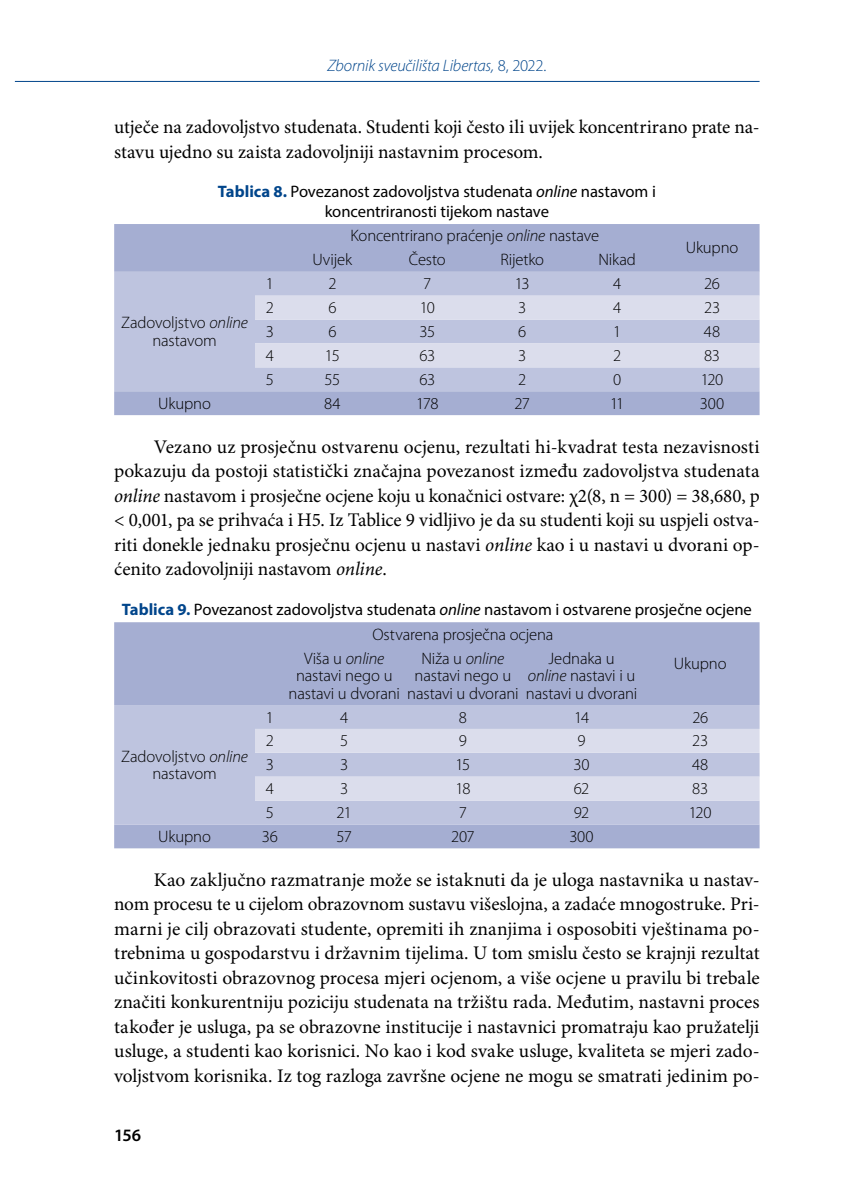
<style>
.page{position:relative;width:844px;height:1191px;background:#fff}
.page>*{position:absolute;margin:0;border:0;box-sizing:border-box;transform-origin:0 0}
.t1{font:19.25px/24.5px "Minion Diamant";letter-spacing:-.01em;color:#000;text-align:justify}
.t2{font:600 17.5px "Myriad Pro";color:#000}
.t3{font:300 16.62px/17.5px "Myriad Pro";letter-spacing:-.01em;color:#000;text-align:center}
.t4{font:16.62px/19.2px "Myriad Pro";letter-spacing:-.005em;color:#000;text-align:center}
.t5{font:italic 300 16.62px "Myriad Pro";letter-spacing:-.01em;color:#00458b}
.t6{font:italic 300 16.62px "Myriad Pro";letter-spacing:-.01em;color:#000}
.s1{font-style:normal}
.s2{font-weight:700;color:#00458b}
.s3{font-style:italic}
.s4{font-weight:300}
</style>
<div class="page">
<hr style="left:15px;top:81px;width:744px;height:1px;background:#00458b">
<div style="left:114px;top:224px;width:645px;height:191px;background:#a5aed2"></div>
<div style="left:114px;top:272px;width:645px;height:119px;background:#bec4df"></div>
<svg style="left:255px;top:296px;width:504px;height:71px;background:#d1d4e7"></svg>
<div style="left:114px;top:622px;width:645px;height:226px;background:#a5aed2"></div>
<div style="left:114px;top:705px;width:645px;height:119px;background:#bec4df"></div>
<svg style="left:255px;top:729px;width:504px;height:71px;background:#d1d4e7"></svg>
<p class="t5" style="left:327px;top:57px;width:220px">Zbornik sveučilišta Libertas, <span class="s1">8, 2022.</span></p>
<p class="t1" style="left:114px;top:115px;width:646px">utječe na zadovoljstvo studenata. Studenti koji često ili uvijek koncentrirano prate na&shy;stavu ujedno su zaista zadovoljniji nastavnim procesom.</p>
<p class="t4" style="left:218px;top:182px;width:439px"><span class="s2">Tablica 8.</span> Povezanost zadovoljstva studenata <span class="s3">online</span> nastavom i koncentriranosti tijekom nastave</p>
<p class="t3" style="left:350px;top:227px;width:250px">Koncentrirano praćenje <span class="s3">online</span> nastave</p>
<p class="t3" style="left:685px;top:239px;width:54px">Ukupno</p>
<p class="t3" style="left:312px;top:251px;width:41px">Uvijek</p>
<p class="t3" style="left:409px;top:251px;width:38px">Često</p>
<p class="t3" style="left:500px;top:251px;width:45px">Rijetko</p>
<p class="t3" style="left:598px;top:251px;width:39px">Nikad</p>
<p class="t3" style="left:121px;top:314px;width:128px">Zadovoljstvo <span class="s3">online </span>nastavom</p>
<p class="t3" style="left:266px;top:275px;width:10px">1</p>
<p class="t3" style="left:328px;top:275px;width:10px">2</p>
<p class="t3" style="left:423px;top:275px;width:10px">7</p>
<p class="t3" style="left:514px;top:275px;width:16px">13</p>
<p class="t3" style="left:613px;top:275px;width:10px">4</p>
<p class="t3" style="left:704px;top:275px;width:17px">26</p>
<p class="t3" style="left:266px;top:299px;width:10px">2</p>
<p class="t3" style="left:328px;top:299px;width:10px">6</p>
<p class="t3" style="left:419px;top:299px;width:17px">10</p>
<p class="t3" style="left:518px;top:299px;width:10px">3</p>
<p class="t3" style="left:613px;top:299px;width:10px">4</p>
<p class="t3" style="left:704px;top:299px;width:18px">23</p>
<p class="t3" style="left:266px;top:323px;width:10px">3</p>
<p class="t3" style="left:328px;top:323px;width:10px">6</p>
<p class="t3" style="left:419px;top:323px;width:17px">35</p>
<p class="t3" style="left:518px;top:323px;width:10px">6</p>
<p class="t3" style="left:613px;top:323px;width:10px">1</p>
<p class="t3" style="left:703px;top:323px;width:18px">48</p>
<p class="t3" style="left:266px;top:347px;width:10px">4</p>
<p class="t3" style="left:325px;top:347px;width:16px">15</p>
<p class="t3" style="left:419px;top:347px;width:17px">63</p>
<p class="t3" style="left:518px;top:347px;width:10px">3</p>
<p class="t3" style="left:613px;top:347px;width:10px">2</p>
<p class="t3" style="left:704px;top:347px;width:17px">83</p>
<p class="t3" style="left:266px;top:371px;width:10px">5</p>
<p class="t3" style="left:324px;top:371px;width:17px">55</p>
<p class="t3" style="left:419px;top:371px;width:17px">63</p>
<p class="t3" style="left:518px;top:371px;width:10px">2</p>
<p class="t3" style="left:613px;top:371px;width:10px">0</p>
<p class="t3" style="left:700px;top:371px;width:24px">120</p>
<p class="t3" style="left:158px;top:395px;width:54px">Ukupno</p>
<p class="t3" style="left:324px;top:395px;width:18px">84</p>
<p class="t3" style="left:416px;top:395px;width:24px">178</p>
<p class="t3" style="left:514px;top:395px;width:17px">27</p>
<p class="t3" style="left:610px;top:395px;width:16px">11</p>
<p class="t3" style="left:699px;top:395px;width:26px">300</p>
<p class="t1" style="left:114px;top:434px;width:646px;text-indent:40px">Vezano uz prosječnu ostvarenu ocjenu, rezultati hi-kvadrat testa nezavisnosti pokazuju da postoji statistički značajna povezanost između zadovoljstva studenata <span class="s3">online</span> nastavom i prosječne ocjene koju u konačnici ostvare: χ2(8, n = 300) = 38,680, p &lt; 0,001, pa se prihvaća i H5. Iz Tablice 9 vidljivo je da su studenti koji su uspjeli ostva&shy;riti donekle jednaku prosječnu ocjenu u nastavi <span class="s3">online</span> kao i u nastavi u dvorani op&shy;ćenito zadovoljniji nastavom <span class="s3">online</span>.</p>
<p class="t4" style="left:372px;top:596px;width:381px;line-height:25px;text-align:left;text-indent:-250px"><span class="s2">Tablica 9.</span> Povezanost zadovoljstva studenata <span class="s3">online</span> nastavom i ostvarene prosječne ocjene<br><span class="s4">Ostvarena prosječna ocjena</span></p>
<p class="t3" style="left:673px;top:655px;width:54px">Ukupno</p>
<p class="t6" style="left:304px;top:649px;width:82px"><span class="s1">Viša u</span> online</p>
<p class="t3" style="left:296px;top:667px;width:98px">nastavi nego u</p>
<p class="t3" style="left:288px;top:684px;width:350px">nastavi u dvorani nastavi u dvorani nastavi u dvorani</p>
<p class="t3" style="left:414px;top:649px;width:98px">Niža u <span class="s3">online </span>nastavi nego u</p>
<p class="t3" style="left:527px;top:649px;width:109px">Jednaka u <span class="s3">online</span> nastavi i u</p>
<p class="t3" style="left:121px;top:747px;width:128px">Zadovoljstvo <span class="s3">online </span>nastavom</p>
<p class="t3" style="left:266px;top:708px;width:10px">1</p>
<p class="t3" style="left:340px;top:708px;width:10px">4</p>
<p class="t3" style="left:459px;top:708px;width:10px">8</p>
<p class="t3" style="left:574px;top:708px;width:17px">14</p>
<p class="t3" style="left:692px;top:708px;width:17px">26</p>
<p class="t3" style="left:266px;top:732px;width:10px">2</p>
<p class="t3" style="left:340px;top:732px;width:10px">5</p>
<p class="t3" style="left:458px;top:732px;width:10px">9</p>
<p class="t3" style="left:577px;top:732px;width:10px">9</p>
<p class="t3" style="left:692px;top:732px;width:18px">23</p>
<p class="t3" style="left:266px;top:756px;width:10px">3</p>
<p class="t3" style="left:340px;top:756px;width:10px">3</p>
<p class="t3" style="left:455px;top:756px;width:16px">15</p>
<p class="t3" style="left:573px;top:756px;width:17px">30</p>
<p class="t3" style="left:691px;top:756px;width:18px">48</p>
<p class="t3" style="left:266px;top:780px;width:10px">4</p>
<p class="t3" style="left:340px;top:780px;width:10px">3</p>
<p class="t3" style="left:455px;top:780px;width:17px">18</p>
<p class="t3" style="left:573px;top:780px;width:17px">62</p>
<p class="t3" style="left:692px;top:780px;width:17px">83</p>
<p class="t3" style="left:266px;top:804px;width:10px">5</p>
<p class="t3" style="left:336px;top:804px;width:17px">21</p>
<p class="t3" style="left:458px;top:804px;width:10px">7</p>
<p class="t3" style="left:573px;top:804px;width:17px">92</p>
<p class="t3" style="left:688px;top:804px;width:24px">120</p>
<p class="t3" style="left:158px;top:828px;width:54px">Ukupno</p>
<p class="t3" style="left:262px;top:828px;width:17px">36</p>
<p class="t3" style="left:336px;top:828px;width:17px">57</p>
<p class="t3" style="left:451px;top:828px;width:25px">207</p>
<p class="t3" style="left:569px;top:828px;width:26px">300</p>
<p class="t1" style="left:114px;top:867px;width:647px;text-indent:40px">Kao zaključno razmatranje može se istaknuti da je uloga nastavnika u nastav&shy;nom procesu te u cijelom obrazovnom sustavu višeslojna, a zadaće mnogostruke. Pri&shy;marni je cilj obrazovati studente, opremiti ih znanjima i osposobiti vještinama po&shy;trebnima u gospodarstvu i državnim tijelima. U tom smislu često se krajnji rezultat učinkovitosti obrazovnog procesa mjeri ocjenom, a više ocjene u pravilu bi trebale značiti konkurentniju poziciju studenata na tržištu rada. Međutim, nastavni proces također je usluga, pa se obrazovne institucije i nastavnici promatraju kao pružatelji usluge, a studenti kao korisnici. No kao i kod svake usluge, kvaliteta se mjeri zado&shy;voljstvom korisnika. Iz tog razloga završne ocjene ne mogu se smatrati jedinim po-</p>
<p class="t2" style="left:114px;top:1124px;width:28px">156</p>
</div>
